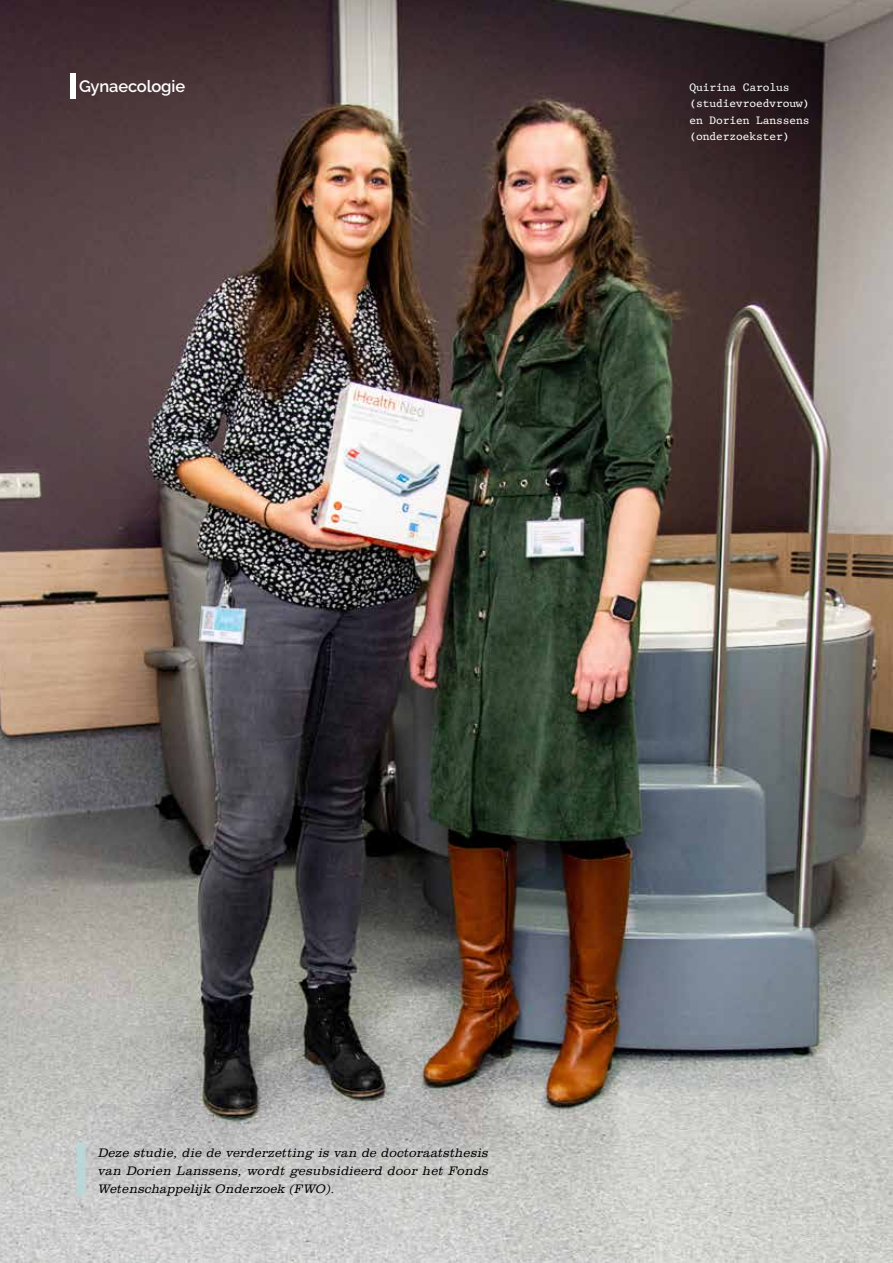
<style>
.page{position:relative;width:893px;height:1263px;background:#fff}
.page>*{position:absolute;margin:0;border:0;box-sizing:border-box;transform-origin:0 0}
.t1{font:600 16.5px "Raleway";letter-spacing:-.01em;color:#fff}
.t2{font:italic 300 12.75px/18px "Clarendon URW";letter-spacing:.03em;color:#000;text-align:justify}
.t3{font:11.25px/16.5px "King";letter-spacing:-.01em;color:#fff}
</style>
<div class="page">
<img style="left:0;top:0;width:893px;height:1263px">
<div style="left:77px;top:1142px;width:9px;height:54px;background:#b9d9da"></div>
<div style="left:70px;top:73px;width:5px;height:25px;background:#fff"></div>
<p class="t1" style="left:79px;top:77px;width:108px">Gynaecologie</p>
<p class="t3" style="left:690px;top:79px;width:121px">Quirina Carolus (studievroedvrouw) en Dorien Lanssens (onderzoekster)</p>
<p class="t2" style="left:99px;top:1144px;width:392px">Deze studie, die de verderzetting is van de doctoraatsthesis van Dorien Lanssens, wordt gesubsidieerd door het Fonds Wetenschappelijk Onderzoek (FWO).</p>
</div>
